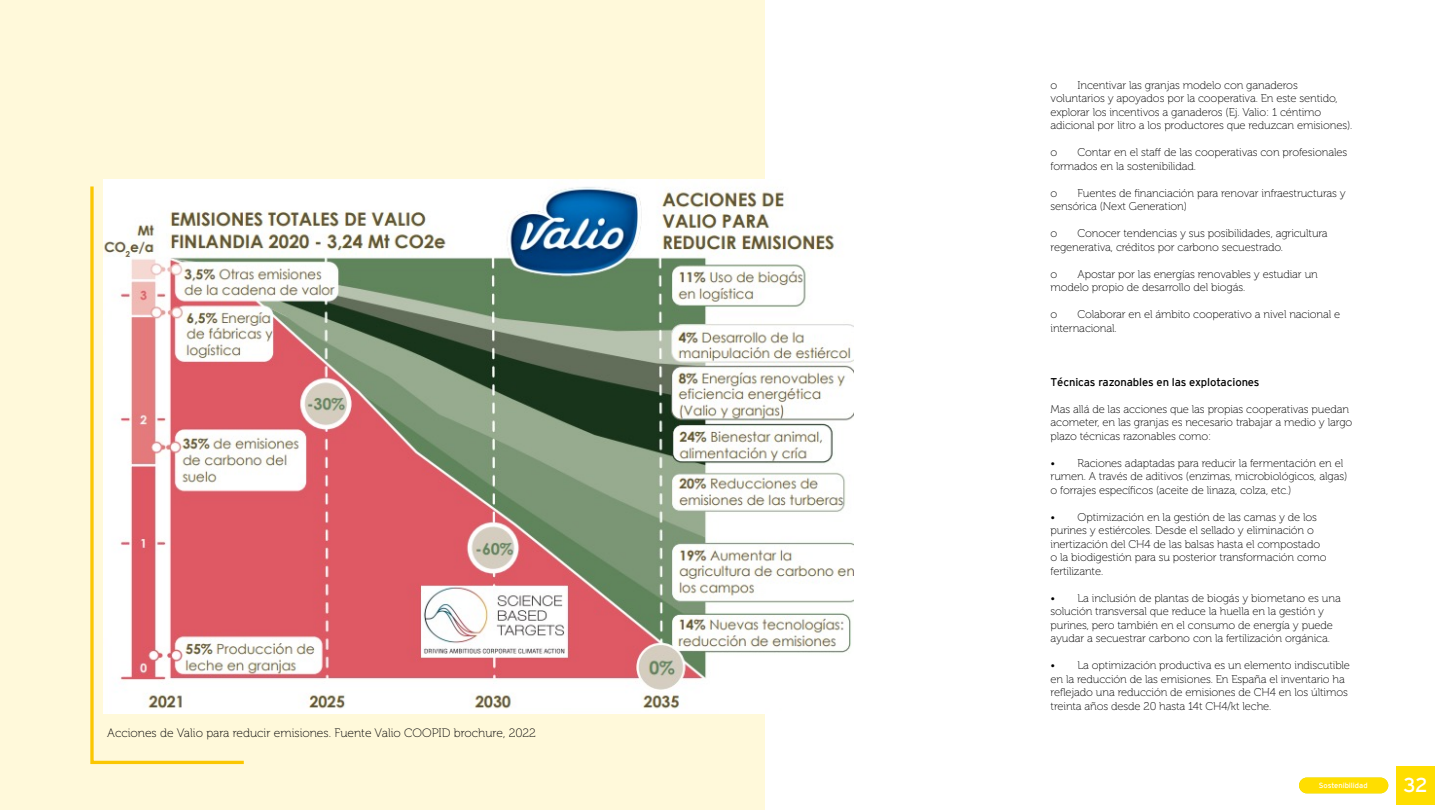
<style>
.page{position:relative;width:1440px;height:810px;background:#fff}
.page>*{position:absolute;margin:0;border:0;box-sizing:border-box;transform-origin:0 0}
.t1{font:20.02px "Interstate";color:#fff}
.t2{font:12.15px "Museo 100";color:#000}
.t3{font:11.25px/13.5px "Museo 100";letter-spacing:-.01em;color:#000}
.t4{font:11.25px "Interstate";letter-spacing:-.01em;color:#000}
.t5{font:7.5px "Interstate";color:#fff}
</style>
<div class="page">
<div style="left:0;top:0;width:765px;height:810px;background:#fff9da"></div>
<svg style="left:90px;top:183px;width:154px;height:582px"></svg>
<img style="left:104px;top:180px;width:749px;height:534px">
<div style="left:1396px;top:766px;width:39px;height:39px;background:#ffde00"></div>
<div style="left:1299px;top:778px;width:89px;height:15px;background:#ffde00;border-radius:8px"></div>
<p class="t2" style="left:107px;top:726px;width:430px">Acciones de Valio para reducir emisiones. Fuente Valio COOPID brochure, 2022</p>
<p class="t3" style="left:1051px;top:78px;width:303px;text-indent:27px">Incentivar las granjas modelo con ganaderos voluntarios y apoyados por la cooperativa. En este sentido, explorar los incentivos a ganaderos (Ej. Valio: 1 céntimo adicional por litro a los productores que reduzcan emisiones).</p>
<p class="t3" style="left:1051px;top:146px;width:8px">o</p>
<p class="t3" style="left:1051px;top:78px;width:8px">o</p>
<p class="t3" style="left:1051px;top:146px;width:298px;text-indent:27px">Contar en el staff de las cooperativas con profesionales formados en la sostenibilidad.</p>
<p class="t3" style="left:1051px;top:186px;width:8px">o</p>
<p class="t3" style="left:1051px;top:186px;width:297px;text-indent:27px">Fuentes de financiación para renovar infraestructuras y sensórica (Next Generation)</p>
<p class="t3" style="left:1051px;top:227px;width:8px">o</p>
<p class="t3" style="left:1051px;top:227px;width:279px;text-indent:27px">Conocer tendencias y sus posibilidades, agricultura regenerativa, créditos por carbono secuestrado.</p>
<p class="t3" style="left:1051px;top:267px;width:8px">o</p>
<p class="t3" style="left:1051px;top:267px;width:269px;text-indent:27px">Apostar por las energías renovables y estudiar un modelo propio de desarrollo del biogás.</p>
<p class="t3" style="left:1051px;top:308px;width:8px">o</p>
<p class="t3" style="left:1051px;top:308px;width:291px;text-indent:27px">Colaborar en el ámbito cooperativo a nivel nacional e internacional.</p>
<p class="t4" style="left:1051px;top:375px;width:211px">Técnicas razonables en las explotaciones</p>
<p class="t3" style="left:1051px;top:402px;width:303px">Mas allá de las acciones que las propias cooperativas puedan acometer, en las granjas es necesario trabajar a medio y largo plazo técnicas razonables como:</p>
<p class="t3" style="left:1051px;top:456px;width:298px">• Raciones adaptadas para reducir la fermentación en el rumen. A través de aditivos (enzimas, microbiológicos, algas) o forrajes específicos (aceite de linaza, colza, etc.)</p>
<p class="t3" style="left:1051px;top:510px;width:278px">• Optimización en la gestión de las camas y de los purines y estiércoles. Desde el sellado y eliminación o inertización del CH4 de las balsas hasta el compostado o la biodigestión para su posterior transformación como fertilizante.</p>
<p class="t3" style="left:1051px;top:591px;width:292px">• La inclusión de plantas de biogás y biometano es una solución transversal que reduce la huella en la gestión y purines, pero también en el consumo de energía y puede ayudar a secuestrar carbono con la fertilización orgánica.</p>
<p class="t3" style="left:1051px;top:659px;width:301px">• La optimización productiva es un elemento indiscutible en la reducción de las emisiones. En España el inventario ha reflejado una reducción de emisiones de CH4 en los últimos treinta años desde 20 hasta 14t CH4/kt leche.</p>
<p class="t5" style="left:1329px;top:781px;width:31px">Editorial</p>
<h1 class="t1" style="left:1403px;top:774px;width:26px">32</h1>
<p class="t5" style="left:1319px;top:781px;width:50px">Sostenib lidad</p>
</div>
